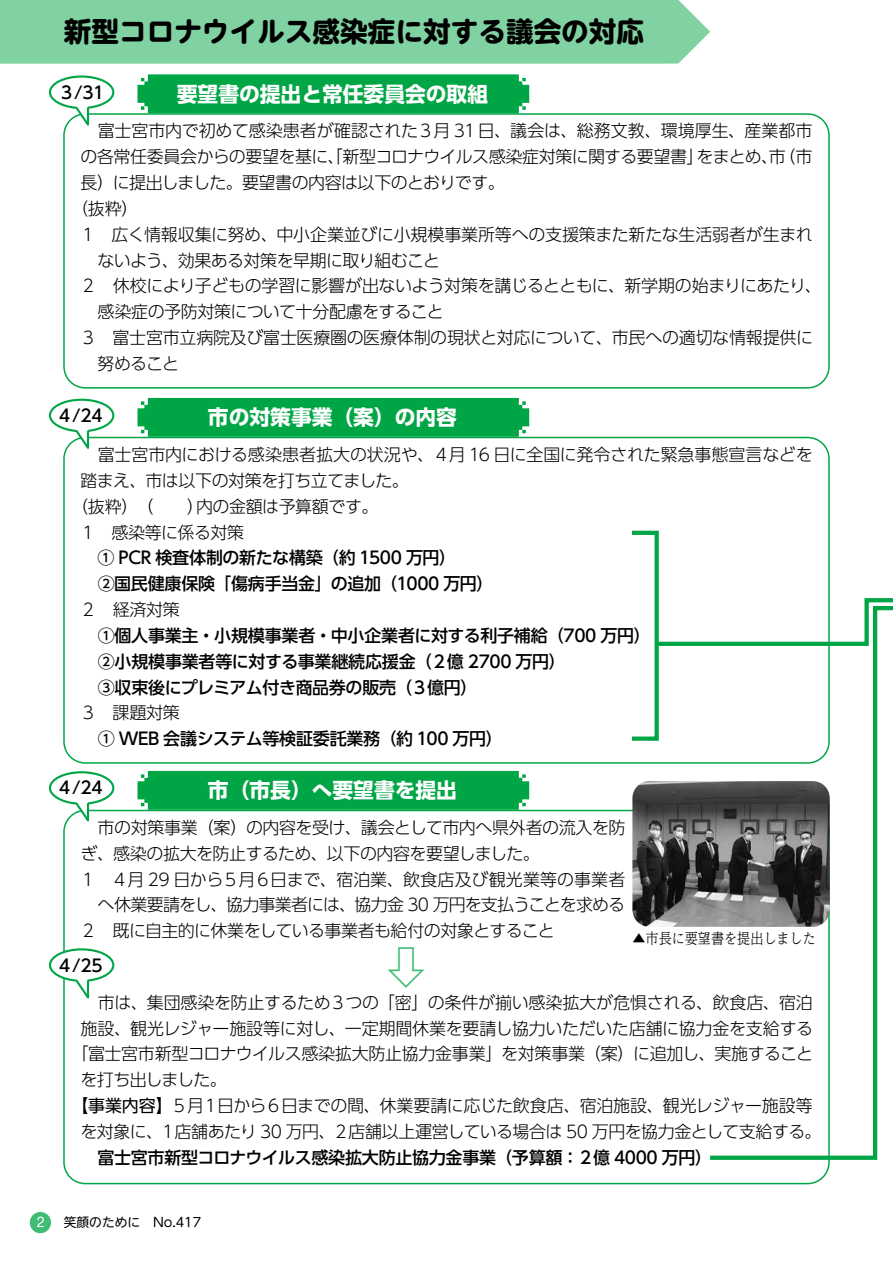
<style>
.page{position:relative;width:893px;height:1263px;background:#fff}
.page>*{position:absolute;margin:0;border:0;box-sizing:border-box;transform-origin:0 0}
.t1{font:700 44.7px "UD Shin Go Pro";color:#40bc74}
.t2{font:700 27.6px "UD Shin M Go Pro";color:#000}
.t3{font:700 20.7px "UD Shin Go Pro";color:#fff}
.t4{font:300 16.95px/25.8px "UD Shin Go Pro";letter-spacing:-.025em;color:#000}
.t5{font:500 16.95px/25.8px "UD Shin Go Pro";letter-spacing:-.02em;color:#000}
.t6{font:300 16.95px "UD Shin Go Pro";letter-spacing:-.005em;color:#000}
.t7{font:300 16.95px "UD Shin Go Pro";letter-spacing:-.05em;color:#000}
.t8{font:300 16.95px "UD Shin Go Pro";letter-spacing:-.045em;color:#000}
.t9{font:300 14.85px "UD Reimin Pro";color:#000;scale:.88 1}
.t10{font:12.75px "UD Shin M Go Pro";color:#000}
.t11{font:12.75px "Shin M Go Pr 6";color:#fff}
.s1{font-weight:400}
</style>
<div class="page">
<div style="left:30px;top:1212px;width:21px;height:21px;background:#40bc74;border-radius:50%"></div>
<div style="left:0;top:0;width:710px;height:64px;background:#80d2a2"></div>
<div style="left:137px;top:74px;width:392px;height:39px;background:#00a546"></div>
<div style="left:137px;top:398px;width:392px;height:39px;background:#00a546"></div>
<div style="left:137px;top:771px;width:392px;height:39px;background:#00a546"></div>
<div style="left:630px;top:531px;width:29px;height:210px;border:4px solid #00a546"></div>
<img style="left:632px;top:781px;width:74px;height:146px">
<svg style="left:48px;top:75px;width:67px;height:57px"></svg>
<svg style="left:48px;top:398px;width:67px;height:57px"></svg>
<svg style="left:48px;top:771px;width:67px;height:56px"></svg>
<svg style="left:48px;top:947px;width:67px;height:57px"></svg>
<svg style="left:654px;top:596px;width:239px;height:52px"></svg>
<svg style="left:706px;top:604px;width:187px;height:558px"></svg>
<h2 class="t2" style="left:64px;top:9px;width:582px">新型コロナウイルス感染症に対する議会の対応</h2>
<p class="t3" style="left:177px;top:77px;width:313px">要望書の提出と常任委員会の取組</p>
<p class="t5" style="left:58px;top:79px;width:47px">３/31</p>
<p class="t6" style="left:98px;top:117px;width:716px">富士宮市内で初めて感染患者が確認された３月 31 日、議会は、総務文教、環境厚生、産業都市</p>
<p class="t4" style="left:80px;top:143px;width:733px">の各常任委員会からの要望を基に「、新型コロナウイルス感染症対策に関する要望書」をまとめ、市（市</p>
<p class="t4" style="left:81px;top:169px;width:426px">長）に提出しました。要望書の内容は以下のとおりです。</p>
<p class="t4" style="left:71px;top:195px;width:69px">（抜粋）</p>
<p class="t4" style="left:79px;top:221px;width:735px">１ 広く情報収集に努め、中小企業並びに小規模事業所等への支援策また新たな生活弱者が生まれ</p>
<p class="t4" style="left:97px;top:247px;width:344px">ないよう、効果ある対策を早期に取り組むこと</p>
<p class="t4" style="left:80px;top:272px;width:744px">２ 休校により子どもの学習に影響が出ないよう対策を講じるとともに、新学期の始まりにあたり、</p>
<p class="t4" style="left:98px;top:298px;width:348px">感染症の予防対策について十分配慮をすること</p>
<p class="t4" style="left:80px;top:324px;width:735px">３ 富士宮市立病院及び富士医療圏の医療体制の現状と対応について、市民への適切な情報提供に</p>
<p class="t4" style="left:98px;top:350px;width:83px">努めること</p>
<p class="t5" style="left:56px;top:402px;width:48px">４/24</p>
<p class="t3" style="left:208px;top:400px;width:251px">市の対策事業（案）の内容</p>
<p class="t4" style="left:98px;top:441px;width:716px">富士宮市内における感染患者拡大の状況や、４月 16 日に全国に発令された緊急事態宣言などを</p>
<p class="t4" style="left:81px;top:467px;width:330px">踏まえ、市は以下の対策を打ち立てました。</p>
<p class="t4" style="left:71px;top:493px;width:84px">（抜粋）（</p>
<p class="t4" style="left:79px;top:493px;width:300px;text-indent:108px">）内の金額は予算額です。<br>１ 感染等に係る対策</p>
<p class="t5" style="left:98px;top:544px;width:397px">① PCR 検査体制の新たな構築（約 1500 万円）<br>②国民健康保険「傷病手当金」の追加（1000 万円）</p>
<p class="t4" style="left:80px;top:596px;width:101px">２ 経済対策</p>
<p class="t5" style="left:98px;top:622px;width:554px">①個人事業主・小規模事業者・中小企業者に対する利子補給（700 万円）<br>②小規模事業者等に対する事業継続応援金（２億 2700 万円）<br>③収束後にプレミアム付き商品券の販売（３億円）</p>
<p class="t4" style="left:80px;top:699px;width:101px">３ 課題対策</p>
<p class="t5" style="left:98px;top:725px;width:407px">① WEB 会議システム等検証委託業務（約 100 万円）</p>
<p class="t5" style="left:56px;top:775px;width:48px">４/24</p>
<p class="t3" style="left:208px;top:773px;width:251px">市（市長）へ要望書を提出</p>
<p class="t4" style="left:98px;top:814px;width:529px">市の対策事業（案）の内容を受け、議会として市内へ県外者の流入を防</p>
<p class="t4" style="left:80px;top:840px;width:461px">ぎ、感染の拡大を防止するため、以下の内容を要望しました。</p>
<p class="t6" style="left:79px;top:865px;width:547px">１ ４月 29 日から５月６日まで、宿泊業、飲食店及び観光業等の事業者</p>
<p class="t7" style="left:98px;top:891px;width:529px">へ休業要請をし、協力事業者には、協力金 30 万円を支払うことを求める</p>
<p class="t4" style="left:80px;top:917px;width:476px">２ 既に自主的に休業をしている事業者も給付の対象とすること</p>
<p class="t5" style="left:56px;top:952px;width:48px">４/25</p>
<h1 class="t1" style="left:384px;top:930px;width:46px">⇩</h1>
<p class="t9" style="left:632px;top:927px;width:210px">▲市長に要望書を提出しました</p>
<p class="t4" style="left:98px;top:989px;width:716px">市は、集団感染を防止するため３つの「密」の条件が揃い感染拡大が危惧される、飲食店、宿泊</p>
<p class="t4" style="left:81px;top:1014px;width:734px">施設、観光レジャー施設等に対し、一定期間休業を要請し協力いただいた店舗に協力金を支給する</p>
<p class="t4" style="left:71px;top:1040px;width:743px">「富士宮市新型コロナウイルス感染拡大防止協力金事業」を対策事業（案）に追加し、実施すること</p>
<p class="t8" style="left:80px;top:1066px;width:148px">を打ち出しました。</p>
<p class="t4" style="left:71px;top:1092px;width:743px"><span class="s1">【事業内容】</span>５月１日から６日までの間、休業要請に応じた飲食店、宿泊施設、観光レジャー施設等</p>
<p class="t4" style="left:80px;top:1118px;width:743px">を対象に、１店舗あたり 30 万円、２店舗以上運営している場合は 50 万円を協力金として支給する。</p>
<p class="t5" style="left:98px;top:1144px;width:616px">富士宮市新型コロナウイルス感染拡大防止協力金事業（予算額：２億 4000 万円）</p>
<p class="t11" style="left:37px;top:1212px;width:9px">2</p>
<p class="t10" style="left:64px;top:1212px;width:139px">笑顔のために　No.417</p>
</div>
